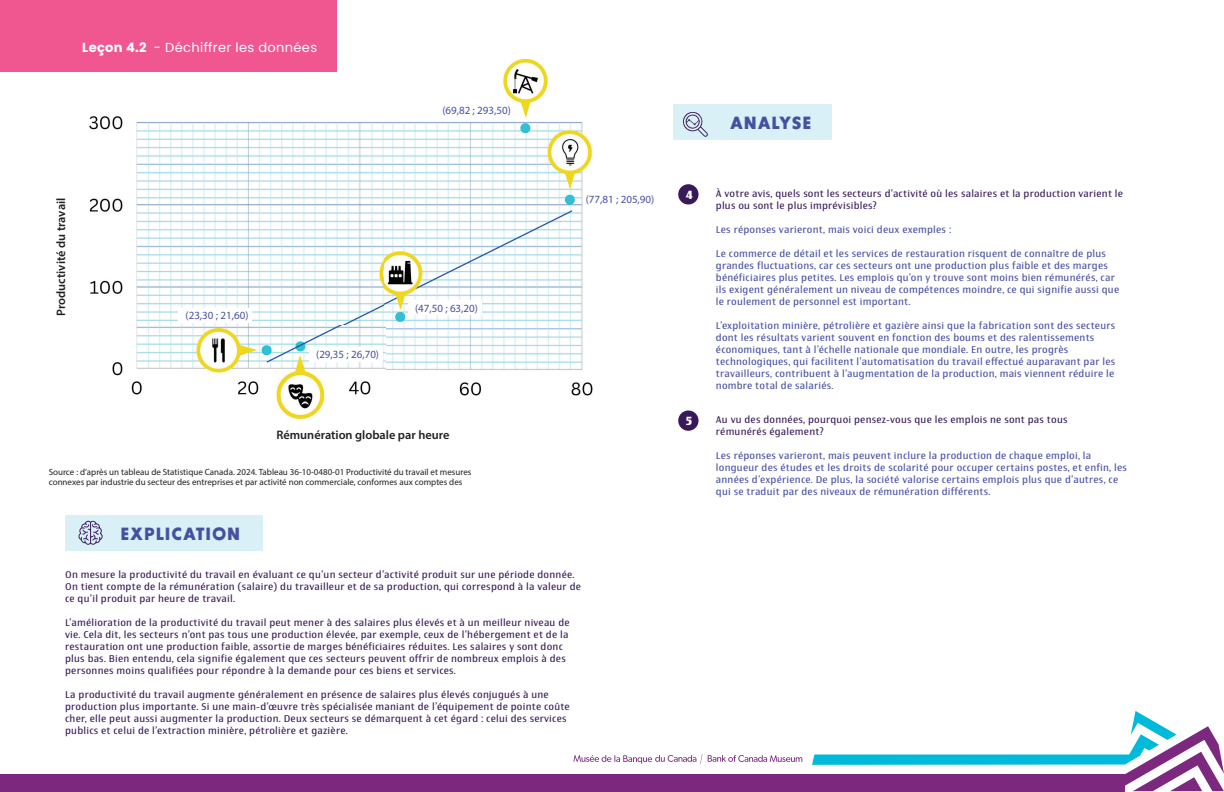
<style>
.page{position:relative;width:1224px;height:792px;background:#fff}
.page>*{position:absolute;margin:0;border:0;box-sizing:border-box;transform-origin:0 0}
.t1{font:700 17.7px "BD Supper";letter-spacing:.05em;color:#474fa1}
.t2{font:13px "Poppins";letter-spacing:.025em;color:#fff}
.t3{font:600 12.3px "Myriad Pro";color:#231f20}
.t4{font:700 12px "Newbery Sans Pro";color:#fff}
.t5{font:11px "Myriad Pro";color:#474fa1}
.t6{font:10px/12px "Newbery Sans Pro";letter-spacing:.025em;color:#381959}
.t7{font:10px/12px "Newbery Sans Pro";letter-spacing:.025em;color:#474fa1}
.t8{font:9px/10.8px "Myriad Pro";color:#231f20}
.s1{font-weight:700}
</style>
<div class="page">
<img style="left:89px;top:58px;width:504px;height:361px">
<div style="left:0;top:0;width:337px;height:72px;background:#f05790"></div>
<div style="left:673px;top:104px;width:159px;height:35px;background:#d9f0f6"></div>
<div style="left:65px;top:515px;width:198px;height:35px;background:#d9f0f6"></div>
<div style="left:0;top:774px;width:1125px;height:18px;background:#7c287f"></div>
<div style="left:408px;top:301px;width:74px;height:14px;background:#fff"></div>
<div style="left:309px;top:348px;width:74px;height:14px;background:#fff"></div>
<div style="left:178px;top:308px;width:74px;height:15px;background:#fff"></div>
<svg style="left:78px;top:521px;width:25px;height:24px"></svg>
<svg style="left:683px;top:111px;width:25px;height:26px"></svg>
<div style="left:678px;top:184px;width:21px;height:21px;background:#381959;border-radius:50%"></div>
<div style="left:678px;top:410px;width:21px;height:21px;background:#381959;border-radius:50%"></div>
<svg style="left:573px;top:754px;width:129px;height:10px"></svg>
<svg style="left:708px;top:755px;width:94px;height:7px"></svg>
<svg style="left:812px;top:711px;width:412px;height:80px"></svg>
<h2 class="t2" style="left:82px;top:38px;width:237px"><span class="s1">Leçon 4.2</span> - Déchiffrer les données</h2>
<p class="t5" style="left:442px;top:104px;width:70px">(69,82 ; 293,50)</p>
<p class="t3" style="left:56px;top:316px;width:120px;rotate:-90deg">Productivité du travail</p>
<p class="t5" style="left:186px;top:308px;width:64px">(23,30 ; 21,60)</p>
<p class="t5" style="left:316px;top:348px;width:64px">(29,35 ; 26,70)</p>
<p class="t5" style="left:415px;top:301px;width:64px">(47,50 ; 63,20)</p>
<p class="t3" style="left:276px;top:430px;width:174px">Rémunération globale par heure</p>
<p class="t5" style="left:586px;top:193px;width:70px">(77,81 ; 205,90)</p>
<p class="t8" style="left:49px;top:466px;width:424px">Source : d’après un tableau de Statistique Canada. 2024. Tableau 36-10-0480-01 Productivité du travail et mesures connexes par industrie du secteur des entreprises et par activité non commerciale, conformes aux comptes des</p>
<h1 class="t1" style="left:120px;top:529px;width:121px">EXPLICATION</h1>
<p class="t6" style="left:65px;top:569px;width:517px">On mesure la productivité du travail en évaluant ce qu’un secteur d’activité produit sur une période donnée.<br>On tient compte de la rémunération (salaire) du travailleur et de sa production, qui correspond à la valeur de ce qu’il produit par heure de travail.</p>
<p class="t6" style="left:65px;top:617px;width:506px">L’amélioration de la productivité du travail peut mener à des salaires plus élevés et à un meilleur niveau de vie. Cela dit, les secteurs n’ont pas tous une production élevée, par exemple, ceux de l’hébergement et de la restauration ont une production faible, assortie de marges bénéficiaires réduites. Les salaires y sont donc plus bas. Bien entendu, cela signifie également que ces secteurs peuvent offrir de nombreux emplois à des personnes moins qualifiées pour répondre à la demande pour ces biens et services.</p>
<p class="t6" style="left:65px;top:689px;width:506px">La productivité du travail augmente généralement en présence de salaires plus élevés conjugués à une production plus importante. Si une main-d’œuvre très spécialisée maniant de l’équipement de pointe coûte cher, elle peut aussi augmenter la production. Deux secteurs se démarquent à cet égard : celui des services publics et celui de l’extraction minière, pétrolière et gazière.</p>
<h1 class="t1" style="left:730px;top:118px;width:83px">ANALYSE</h1>
<p class="t4" style="left:686px;top:189px;width:9px">4</p>
<p class="t4" style="left:686px;top:416px;width:8px">5</p>
<p class="t6" style="left:716px;top:188px;width:409px">À votre avis, quels sont les secteurs d’activité où les salaires et la production varient le plus ou sont le plus imprévisibles?</p>
<p class="t7" style="left:716px;top:224px;width:237px">Les réponses varieront, mais voici deux exemples :</p>
<p class="t7" style="left:716px;top:248px;width:405px">Le commerce de détail et les services de restauration risquent de connaître de plus grandes fluctuations, car ces secteurs ont une production plus faible et des marges bénéficiaires plus petites. Les emplois qu’on y trouve sont moins bien rémunérés, car ils exigent généralement un niveau de compétences moindre, ce qui signifie aussi que le roulement de personnel est important.</p>
<p class="t7" style="left:716px;top:320px;width:401px">L’exploitation minière, pétrolière et gazière ainsi que la fabrication sont des secteurs dont les résultats varient souvent en fonction des boums et des ralentissements économiques, tant à l’échelle nationale que mondiale. En outre, les progrès technologiques, qui facilitent l’automatisation du travail effectué auparavant par les travailleurs, contribuent à l’augmentation de la production, mais viennent réduire le nombre total de salariés.</p>
<p class="t6" style="left:716px;top:414px;width:353px">Au vu des données, pourquoi pensez-vous que les emplois ne sont pas tous rémunérés également?</p>
<p class="t7" style="left:716px;top:450px;width:413px">Les réponses varieront, mais peuvent inclure la production de chaque emploi, la longueur des études et les droits de scolarité pour occuper certains postes, et enfin, les années d’expérience. De plus, la société valorise certains emplois plus que d’autres, ce qui se traduit par des niveaux de rémunération différents.</p>
</div>
